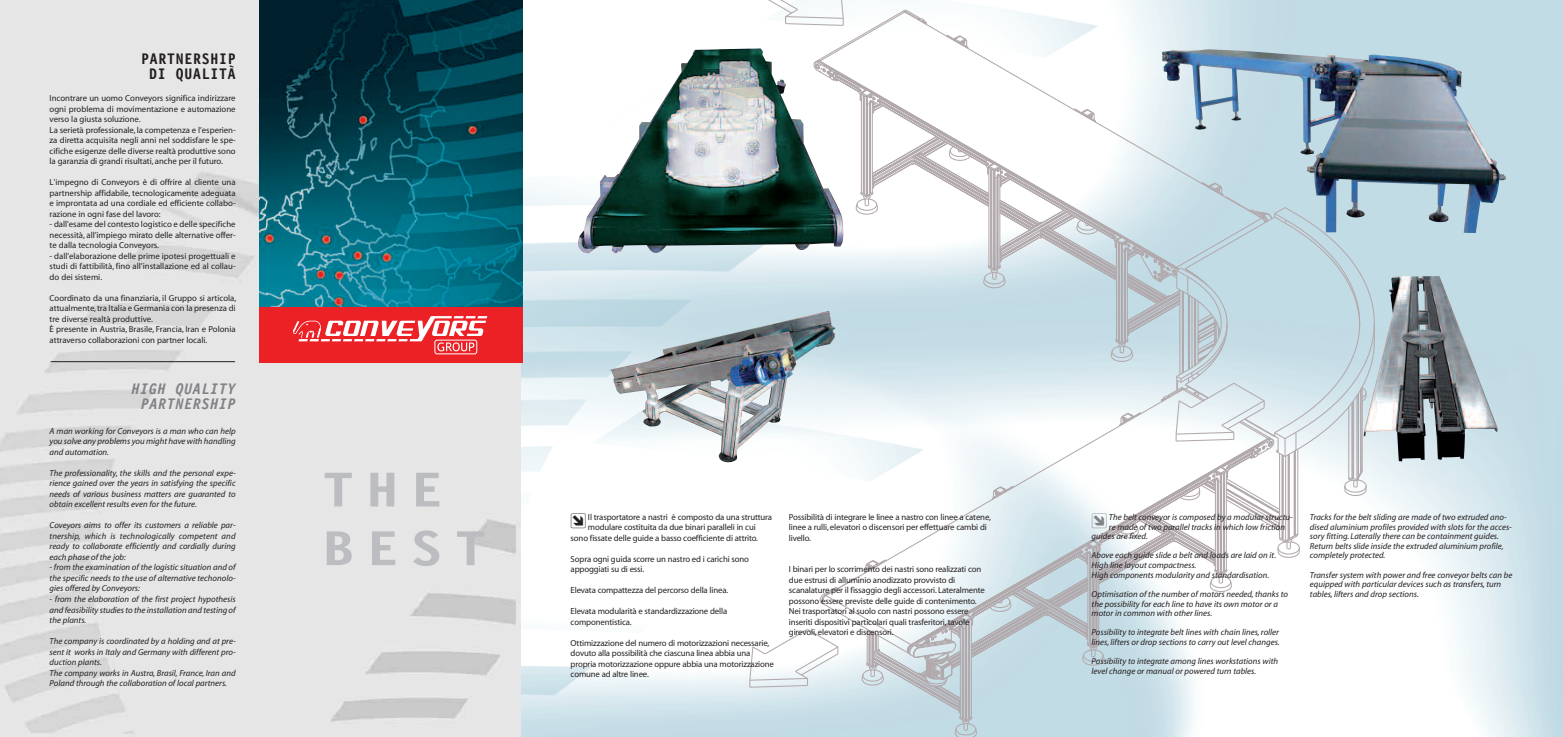
<style>
.page{position:relative;width:1563px;height:737px;background:#fff}
.page>*{position:absolute;margin:0;border:0;box-sizing:border-box;transform-origin:0 0}
.t1{font:700 50.4px/58.6px "Letter Gothic 12 Pitch BT";letter-spacing:.2em;color:#bcbdc0;scale:1.25 1}
.t2{font:italic 700 15.75px/14.9px "Letter Gothic 12 Pitch BT";letter-spacing:.05em;color:#808285;text-align:center}
.t3{font:700 15.75px/14.9px "Letter Gothic 12 Pitch BT";letter-spacing:.05em;color:#231f20;text-align:center}
.t4{font:8.75px/10.5px "Myriad";letter-spacing:-.015em;color:#231f20}
.t5{font:italic 8.75px/10.5px "Myriad";color:#231f20}
</style>
<div class="page">
<img style="left:0;top:0;width:1563px;height:737px">
<img style="left:259px;top:0;width:263px;height:308px">
<div style="left:259px;top:308px;width:263px;height:54px;background:#eb2125"></div>
<div style="left:434px;top:340px;width:43px;height:14px;border:1px solid #fff;border-radius:2px"></div>
<svg style="left:293px;top:316px;width:194px;height:35px"></svg>
<hr style="left:51px;top:361px;width:184px;height:1px;background:#231f20">
<img style="left:610px;top:311px;width:139px;height:151px">
<img style="left:1374px;top:49px;width:132px;height:184px">
<img style="left:1374px;top:276px;width:123px;height:185px">
<img style="left:577px;top:48px;width:172px;height:206px">
<svg style="left:749px;top:0;width:625px;height:737px"></svg>
<svg style="left:571px;top:513px;width:15px;height:15px"></svg>
<h2 class="t3" style="left:141px;top:51px;width:96px">PARTNERSHIP<br>DI QUALITÀ</h2>
<p class="t4" style="left:50px;top:94px;width:188px">Incontrare un uomo Conveyors significa indirizzare ogni problema di movimentazione e automazione verso la giusta soluzione.<br>La serietà professionale, la competenza e l’esperien&shy;za diretta acquisita negli anni nel soddisfare le spe&shy;cifiche esigenze delle diverse realtà produttive sono la garanzia di grandi risultati, anche per il futuro.</p>
<p class="t4" style="left:50px;top:178px;width:188px;text-align:justify">L'impegno di Conveyors è di offrire al cliente una partnership affidabile, tecnologicamente adeguata e improntata ad una cordiale ed efficiente collabo&shy;razione in ogni fase del lavoro:</p>
<p class="t4" style="left:50px;top:220px;width:188px;text-align:justify">- dall'esame del contesto logistico e delle specifiche necessità, all’impiego mirato delle alternative offer&shy;te dalla tecnologia Conveyors.</p>
<p class="t4" style="left:50px;top:251px;width:188px;text-align:justify">- dall'elaborazione delle prime ipotesi progettuali e studi di fattibilità, fino all’installazione ed al collau&shy;do dei sistemi.</p>
<p class="t4" style="left:50px;top:293px;width:188px">Coordinato da una finanziaria, il Gruppo si articola, attualmente,tra Italia e Germania con la presenza di tre diverse realtà produttive.<br>È presente in Austria, Brasile, Francia, Iran e Polonia attraverso collaborazioni con partner locali.</p>
<h2 class="t2" style="left:132px;top:381px;width:105px">HIGH QUALITY<br>PARTNERSHIP</h2>
<p class="t5" style="left:50px;top:426px;width:188px;text-align:justify">A man working for Conveyors is a man who can help you solve any problems you might have with handling and automation.</p>
<p class="t5" style="left:50px;top:468px;width:188px;text-align:justify">The professionality, the skills and the personal expe&shy;rience gained over the years in satisfying the specific needs of various business matters are guaranted to obtain excellent results even for the future.</p>
<p class="t5" style="left:50px;top:521px;width:188px;text-align:justify">Coveyors aims to offer its customers a reliable par&shy;tnership, which is technologically competent and ready to collaborate efficiently and cordially during each phase of the job:</p>
<p class="t5" style="left:50px;top:563px;width:188px;text-align:justify">- from the examination of the logistic situation and of the specific needs to the use of alternative techonolo&shy;gies offered by Conveyors:</p>
<p class="t5" style="left:50px;top:594px;width:188px;text-align:justify">- from the elaboration of the first project hypothesis and feasibility studies to the installation and testing of the plants.</p>
<p class="t5" style="left:50px;top:636px;width:188px">The company is coordinated by a holding and at pre&shy;sent it works in Italy and Germany with different pro&shy;duction plants.<br>The company works in Austra, Brasil, France, Iran and Poland through the collaboration of local partners.</p>
<h1 class="t1" style="left:322px;top:460px;width:133px">THE<br>BEST</h1>
<p class="t4" style="left:588px;top:512px;width:186px">Il trasportatore a nastri è composto da una struttura</p>
<p class="t4" style="left:588px;top:523px;width:169px">modulare costituita da due binari paralleli in cui</p>
<p class="t4" style="left:570px;top:533px;width:189px">sono fissate delle guide a basso coefficiente di attrito.</p>
<p class="t4" style="left:570px;top:554px;width:180px">Sopra ogni guida scorre un nastro ed i carichi sono appoggiati su di essi.</p>
<p class="t4" style="left:570px;top:586px;width:159px">Elevata compattezza del percorso della linea.</p>
<p class="t4" style="left:570px;top:607px;width:158px">Elevata modularità e standardizzazione della componentistica.</p>
<p class="t4" style="left:570px;top:638px;width:205px">Ottimizzazione del numero di motorizzazioni necessarie, dovuto alla possibilità che ciascuna linea abbia una propria motorizzazione oppure abbia una motorizzazione comune ad altre linee.</p>
<p class="t4" style="left:789px;top:512px;width:203px">Possibilità di integrare le linee a nastro con linee a catene, linee a rulli, elevatori o discensori per effettuare cambi di livello.</p>
<p class="t4" style="left:789px;top:565px;width:197px">I binari per lo scorrimento dei nastri sono realizzati con due estrusi di alluminio anodizzato provvisto di scanalature per il fissaggio degli accessori. Lateralmente possono essere previste delle guide di contenimento.<br>Nei trasportatori al suolo con nastri possono essere inseriti dispositivi particolari quali trasferitori,tavole girevoli, elevatori e discensori.</p>
<p class="t5" style="left:1109px;top:512px;width:185px">The belt conveyor is composed by a modular structu-</p>
<p class="t5" style="left:1109px;top:522px;width:178px">re made of two parallel tracks in which low friction</p>
<p class="t5" style="left:1091px;top:532px;width:58px">guides are fixed.</p>
<p class="t5" style="left:1091px;top:551px;width:186px;line-height:9.6px">Above each guide slide a belt and loads are laid on it.<br>High line layout compactness.<br>High components modularity and standardisation.</p>
<p class="t5" style="left:1091px;top:590px;width:198px;line-height:9.6px">Optimisation of the number of motors needed,thanks to the possibility for each line to have its own motor or a motor in common with other lines.</p>
<p class="t5" style="left:1091px;top:628px;width:190px;line-height:9.6px">Possibility to integrate belt lines with chain lines,roller lines, lifters or drop sections to carry out level changes.</p>
<p class="t5" style="left:1091px;top:657px;width:188px;line-height:9.6px">Possibility to integrate among lines workstations with level change or manual or powered turn tables.</p>
<p class="t5" style="left:1310px;top:513px;width:204px;line-height:9.6px">Tracks for the belt sliding are made of two extruded ano&shy;dised aluminium profiles provided with slots for the acces&shy;sory fitting. Laterally there can be containment guides.<br>Return belts slide inside the extruded aluminium profile, completely protected.</p>
<p class="t5" style="left:1310px;top:570px;width:204px;line-height:9.6px">Transfer system with power and free conveyor belts can be equipped with particular devices such as transfers,turn tables, lifters and drop sections.</p>
</div>
